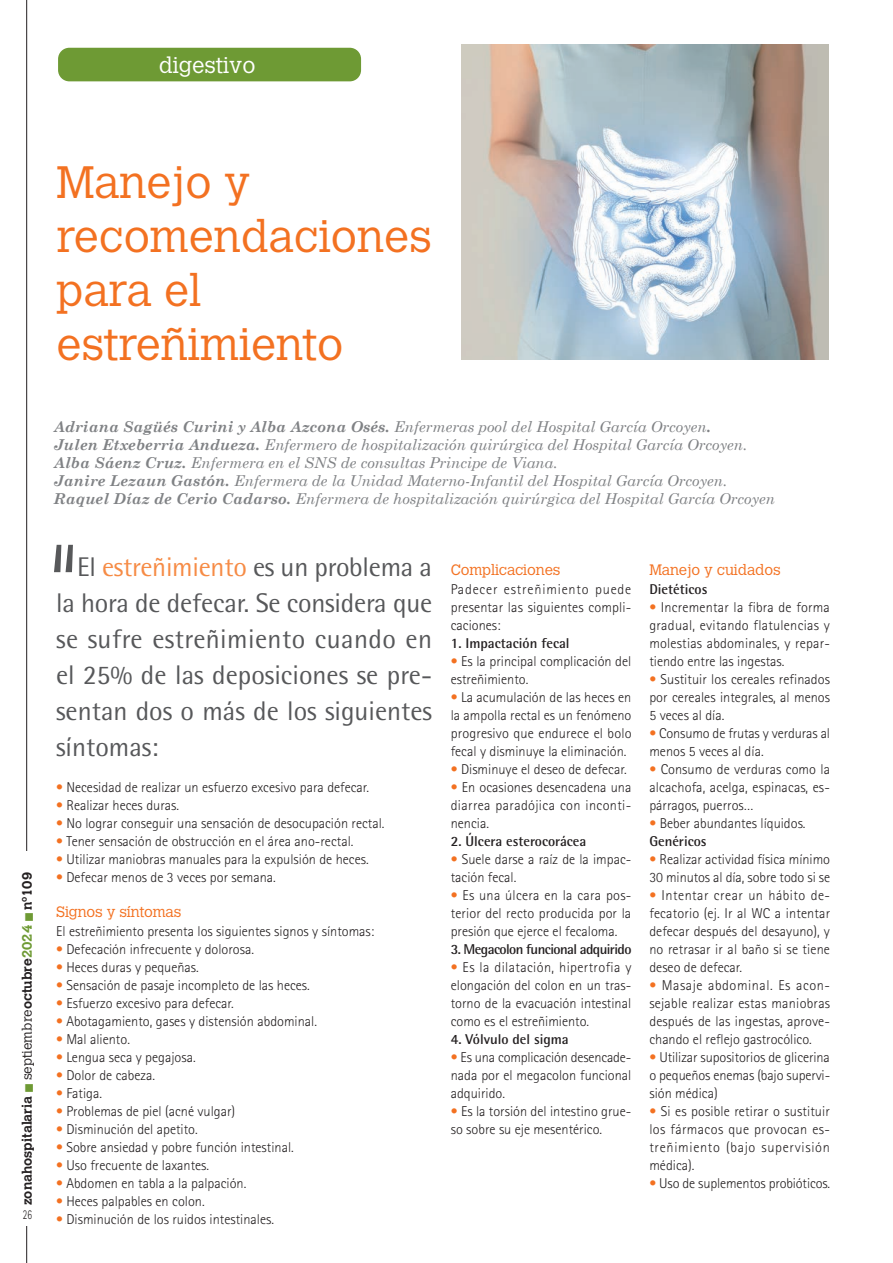
<style>
.page{position:relative;width:893px;height:1263px;background:#fff}
.page>*{position:absolute;margin:0;border:0;box-sizing:border-box;transform-origin:0 0}
.t1{font:300 45px/54px "Calvert MT Std";color:#f37121}
.t2{font:27px/36px "Rotis Semi Sans Std";color:#57585a;text-align:justify}
.t3{font:300 22.5px "Calvert MT Std";color:#fff}
.t4{font:italic 15px/18px "Century Schoolbook";color:#808285}
.t5{font:300 15px "Calvert MT Std";letter-spacing:-.01em;color:#f37121}
.t6{font:300 14.25px/18px "Rotis Sans Serif Std";color:#231f20;text-align:justify}
.t7{font:700 14.25px "Rotis Semi Sans Std";color:#231f20}
.t8{font:700 14.25px "Rotis Semi Sans Std";letter-spacing:-.04em;color:#231f20}
.t9{font:700 13.5px "Calvert MT Std";color:#231f20}
.t10{font:300 13.5px "Rotis Sans Serif Std";color:#231f20;scale:.7 1}
.s1{font-weight:700}
.s2{color:#6e9a34}
.s3{font-weight:300}
.s4{color:#f68b45}
.s5{color:#f37121}
</style>
<div class="page">
<div style="left:57px;top:46px;width:306px;height:37px;background:#6e9a34;border-radius:13px"></div>
<div style="left:55px;top:45px;width:309px;height:39px;border:3px solid #fff;border-radius:13px"></div>
<hr style="left:26px;top:0;width:1px;height:1263px;background:#231f20">
<div style="left:19px;top:1208px;width:17px;height:17px;background:#fff"></div>
<svg style="left:54px;top:545px;width:19px;height:27px"></svg>
<img style="left:462px;top:45px;width:367px;height:315px">
<h3 class="t3" style="left:159px;top:52px;width:98px">digestivo</h3>
<h1 class="t1" style="left:57px;top:156px;width:377px">Manejo y recomendaciones para el estreñimiento</h1>
<p class="t4" style="left:54px;top:417px;width:723px"><span class="s1">Adriana Sagüés Curini y Alba Azcona Osés.</span> Enfermeras pool del Hospital García Orcoyen<span class="s1">.<br>Julen Etxeberria Andueza.</span> Enfermero de hospitalización quirúrgica del Hospital García Orcoyen.<br><span class="s1">Alba Sáenz Cruz.</span> Enfermera en el SNS de consultas Principe de Viana.<br><span class="s1">Janire Lezaun Gastón.</span> Enfermera de la Unidad Materno-Infantil del Hospital García Orcoyen.<br><span class="s1">Raquel Díaz de Cerio Cadarso.</span> Enfermera de hospitalización quirúrgica del Hospital García Orcoyen</p>
<p class="t9" style="left:19px;top:1205px;width:335px;rotate:-90deg">zonahospitalaria <span class="s2">■</span> <span class="s3">septiembre</span>octubre<span class="s2">2024</span> <span class="s2">■</span> nº109</p>
<p class="t10" style="left:23px;top:1207px;width:14px">26</p>
<h2 class="t2" style="left:56px;top:549px;width:378px;text-indent:21px">El <span class="s4">estreñimiento</span> es un problema a la hora de defecar. Se considera que se sufre estreñimiento cuando en el 25% de las deposiciones se pre&shy;sentan dos o más de los siguientes síntomas:</h2>
<p class="t6" style="left:56px;top:778px;width:315px"><span class="s5">•</span> Necesidad de realizar un esfuerzo excesivo para defecar.</p>
<p class="t6" style="left:56px;top:796px;width:124px"><span class="s5">•</span> Realizar heces duras.</p>
<p class="t6" style="left:56px;top:814px;width:330px"><span class="s5">•</span> No lograr conseguir una sensación de desocupación rectal.</p>
<p class="t6" style="left:56px;top:832px;width:299px"><span class="s5">•</span> Tener sensación de obstrucción en el área ano-rectal.</p>
<p class="t6" style="left:56px;top:850px;width:314px"><span class="s5">•</span> Utilizar maniobras manuales para la expulsión de heces.</p>
<p class="t6" style="left:56px;top:868px;width:221px"><span class="s5">•</span> Defecar menos de 3 veces por semana.</p>
<p class="t5" style="left:56px;top:904px;width:127px">Signos y síntomas</p>
<p class="t6" style="left:56px;top:922px;width:320px">El estreñimiento presenta los siguientes signos y síntomas:</p>
<p class="t6" style="left:56px;top:940px;width:199px"><span class="s5">•</span> Defecación infrecuente y dolorosa.</p>
<p class="t6" style="left:56px;top:958px;width:144px"><span class="s5">•</span> Heces duras y pequeñas.</p>
<p class="t6" style="left:56px;top:976px;width:255px"><span class="s5">•</span> Sensación de pasaje incompleto de las heces.</p>
<p class="t6" style="left:56px;top:994px;width:179px"><span class="s5">•</span> Esfuerzo excesivo para defecar.</p>
<p class="t6" style="left:56px;top:1012px;width:262px"><span class="s5">•</span> Abotagamiento, gases y distensión abdominal.</p>
<p class="t6" style="left:56px;top:1030px;width:75px"><span class="s5">•</span> Mal aliento.</p>
<p class="t6" style="left:56px;top:1048px;width:141px"><span class="s5">•</span> Lengua seca y pegajosa.</p>
<p class="t6" style="left:56px;top:1066px;width:100px"><span class="s5">•</span> Dolor de cabeza.</p>
<p class="t6" style="left:56px;top:1084px;width:47px"><span class="s5">•</span> Fatiga.</p>
<p class="t6" style="left:56px;top:1102px;width:181px"><span class="s5">•</span> Problemas de piel (acné vulgar)</p>
<p class="t6" style="left:56px;top:1120px;width:143px"><span class="s5">•</span> Disminución del apetito.</p>
<p class="t6" style="left:56px;top:1138px;width:239px"><span class="s5">•</span> Sobre ansiedad y pobre función intestinal.</p>
<p class="t6" style="left:56px;top:1156px;width:155px"><span class="s5">•</span> Uso frecuente de laxantes.</p>
<p class="t6" style="left:56px;top:1174px;width:192px"><span class="s5">•</span> Abdomen en tabla a la palpación.</p>
<p class="t6" style="left:56px;top:1192px;width:150px"><span class="s5">•</span> Heces palpables en colon.</p>
<p class="t6" style="left:56px;top:1210px;width:219px"><span class="s5">•</span> Disminución de los ruidos intestinales.</p>
<p class="t5" style="left:451px;top:562px;width:111px">Complicaciones</p>
<p class="t6" style="left:451px;top:580px;width:182px">Padecer estreñimiento puede presentar las siguientes compli&shy;caciones:</p>
<p class="t7" style="left:451px;top:634px;width:120px">1. Impactación fecal</p>
<p class="t6" style="left:451px;top:652px;width:182px"><span class="s5">•</span> Es la principal complicación del estreñimiento.</p>
<p class="t6" style="left:451px;top:688px;width:182px"><span class="s5">•</span> La acumulación de las heces en la ampolla rectal es un fenómeno progresivo que endurece el bolo fecal y disminuye la eliminación.</p>
<p class="t6" style="left:451px;top:760px;width:177px"><span class="s5">•</span> Disminuye el deseo de defecar.</p>
<p class="t6" style="left:451px;top:778px;width:182px"><span class="s5">•</span> En ocasiones desencadena una diarrea paradójica con inconti&shy;nencia.</p>
<p class="t7" style="left:451px;top:832px;width:137px">2. Úlcera esterocorácea</p>
<p class="t6" style="left:451px;top:850px;width:182px"><span class="s5">•</span> Suele darse a raíz de la impac&shy;tación fecal.</p>
<p class="t6" style="left:451px;top:886px;width:182px"><span class="s5">•</span> Es una úlcera en la cara pos&shy;terior del recto producida por la presión que ejerce el fecaloma.</p>
<p class="t8" style="left:451px;top:940px;width:182px">3. Megacolon funcional adquirido</p>
<p class="t6" style="left:451px;top:958px;width:182px"><span class="s5">•</span> Es la dilatación, hipertrofia y elongación del colon en un tras&shy;torno de la evacuación intestinal como es el estreñimiento.</p>
<p class="t7" style="left:451px;top:1030px;width:120px">4. Vólvulo del sigma</p>
<p class="t6" style="left:451px;top:1048px;width:182px"><span class="s5">•</span> Es una complicación desencade&shy;nada por el megacolon funcional adquirido.</p>
<p class="t6" style="left:451px;top:1102px;width:182px"><span class="s5">•</span> Es la torsión del intestino grue&shy;so sobre su eje mesentérico.</p>
<p class="t5" style="left:649px;top:562px;width:133px">Manejo y cuidados</p>
<p class="t7" style="left:649px;top:580px;width:60px">Dietéticos</p>
<p class="t6" style="left:649px;top:598px;width:182px"><span class="s5">•</span> Incrementar la fibra de forma gradual, evitando flatulencias y molestias abdominales, y repar&shy;tiendo entre las ingestas.</p>
<p class="t6" style="left:649px;top:670px;width:182px"><span class="s5">•</span> Sustituir los cereales refinados por cereales integrales, al menos 5 veces al día.</p>
<p class="t6" style="left:649px;top:724px;width:182px"><span class="s5">•</span> Consumo de frutas y verduras al menos 5 veces al día.</p>
<p class="t6" style="left:649px;top:760px;width:182px"><span class="s5">•</span> Consumo de verduras como la alcachofa, acelga, espinacas, es&shy;párragos, puerros…</p>
<p class="t6" style="left:649px;top:814px;width:158px"><span class="s5">•</span> Beber abundantes líquidos.</p>
<p class="t7" style="left:649px;top:832px;width:59px">Genéricos</p>
<p class="t6" style="left:649px;top:850px;width:182px"><span class="s5">•</span> Realizar actividad física mínimo<br>30 minutos al día, sobre todo si se</p>
<p class="t6" style="left:649px;top:886px;width:182px"><span class="s5">•</span> Intentar crear un hábito de&shy;fecatorio (ej. Ir al WC a intentar defecar después del desayuno), y no retrasar ir al baño si se tiene deseo de defecar.</p>
<p class="t6" style="left:649px;top:976px;width:182px"><span class="s5">•</span> Masaje abdominal. Es acon&shy;sejable realizar estas maniobras después de las ingestas, aprove&shy;chando el reflejo gastrocólico.</p>
<p class="t6" style="left:649px;top:1048px;width:182px"><span class="s5">•</span> Utilizar supositorios de glicerina o pequeños enemas (bajo supervi&shy;sión médica)</p>
<p class="t6" style="left:649px;top:1102px;width:182px"><span class="s5">•</span> Si es posible retirar o sustituir los fármacos que provocan es&shy;treñimiento (bajo supervisión médica).</p>
<p class="t6" style="left:649px;top:1174px;width:182px"><span class="s5">•</span> Uso de suplementos probióticos.</p>
</div>
